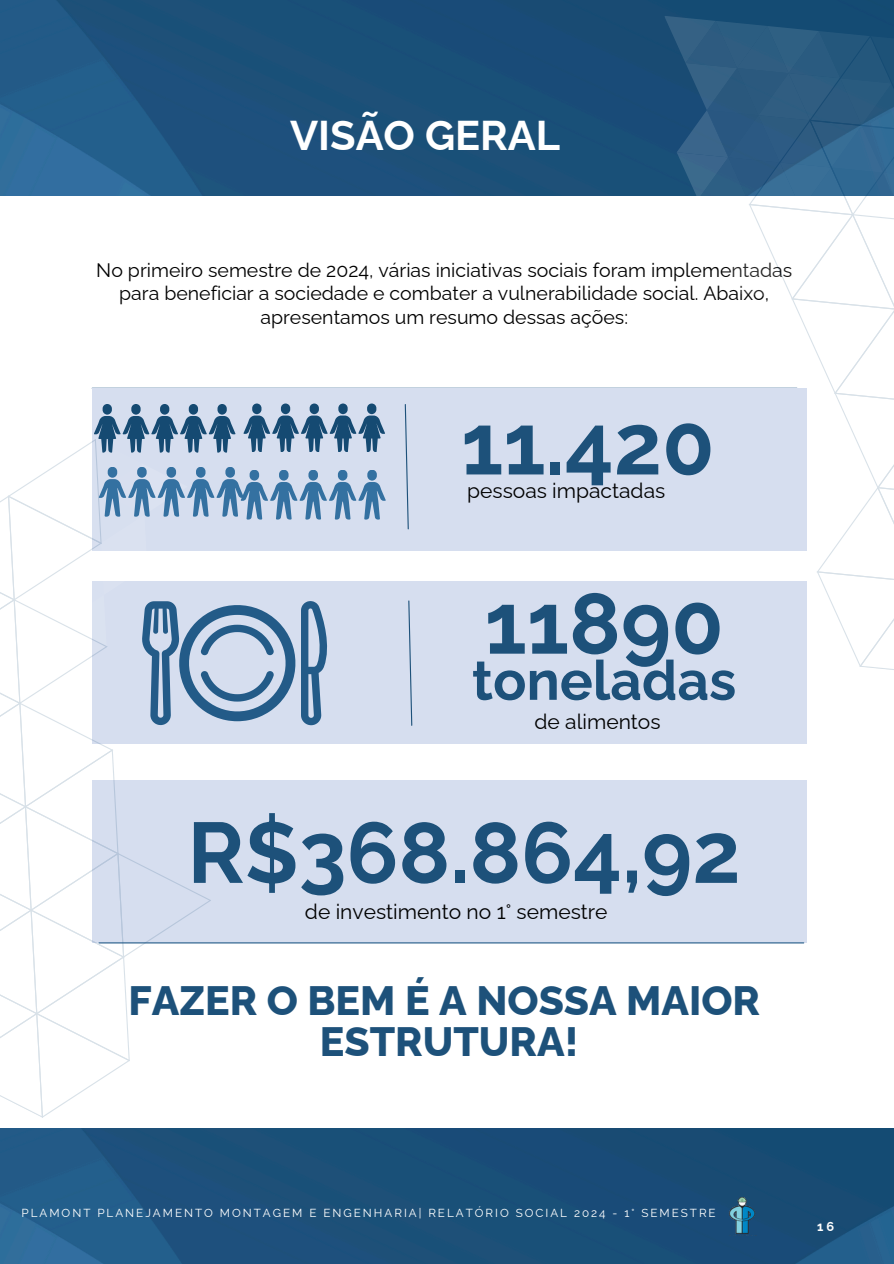
<style>
.page{position:relative;width:894px;height:1264px;background:#fff}
.page>*{position:absolute;margin:0;border:0;box-sizing:border-box;transform-origin:0 0}
.t1{font:700 85.5px "Raleway";color:#1d517a}
.t2{font:700 55.05px "Raleway";color:#1d517a}
.t3{font:700 41.55px "Raleway";color:#fff}
.t4{font:800 41.1px/40.5px "Raleway";color:#1d517a;text-align:center}
.t5{font:21px "Raleway";color:#000}
.t6{font:19.5px/23.7px "Raleway";color:#000;text-align:center}
.t7{font:700 12.75px "Raleway";color:#fff}
.t8{font:11.7px "Raleway";letter-spacing:.17em;color:#fff}
</style>
<div class="page">
<hr style="left:92px;top:388px;width:704px;height:1px;background:#235b88">
<div style="left:92px;top:389px;width:714px;height:162px;background:#d6deef"></div>
<img style="left:0;top:0;width:893px;height:196px">
<div style="left:92px;top:780px;width:714px;height:162px;background:#d6deef"></div>
<div style="left:92px;top:582px;width:714px;height:162px;background:#d6deef"></div>
<svg style="left:659px;top:16px;width:234px;height:661px"></svg>
<img style="left:0;top:1128px;width:893px;height:135px">
<img style="left:728px;top:1196px;width:28px;height:39px">
<svg style="left:404px;top:404px;width:5px;height:126px"></svg>
<svg style="left:0;top:387px;width:385px;height:754px"></svg>
<svg style="left:408px;top:600px;width:5px;height:126px"></svg>
<hr style="left:99px;top:942px;width:704px;height:1px;background:#235b88">
<h5 class="t3" style="left:290px;top:111px;width:271px">VISÃO GERAL</h5>
<p class="t6" style="left:96px;top:258px;width:697px">No primeiro semestre de 2024, várias iniciativas sociais foram implementadas para beneficiar a sociedade e combater a vulnerabilidade social. Abaixo, apresentamos um resumo dessas ações:</p>
<h5 class="t1" style="left:461px;top:394px;width:255px">11.420</h5>
<h2 class="t5" style="left:467px;top:478px;width:199px">pessoas impactadas</h2>
<h5 class="t1" style="left:484px;top:573px;width:241px">11890</h5>
<h3 class="t2" style="left:472px;top:648px;width:266px">toneladas</h3>
<h1 class="t5" style="left:534px;top:709px;width:127px">de alimentos</h1>
<h5 class="t1" style="left:187px;top:802px;width:554px">R$368.864,92</h5>
<h4 class="t5" style="left:305px;top:899px;width:304px">de investimento no 1° semestre</h4>
<p class="t4" style="left:128px;top:980px;width:633px">FAZER O BEM É A NOSSA MAIOR<br>ESTRUTURA!</p>
<h2 class="t8" style="left:22px;top:1205px;width:695px">PLAMONT PLANEJAMENTO MONTAGEM E ENGENHARIA| RELATÓRIO SOCIAL 2024 - 1° SEMESTRE</h2>
<p class="t7" style="left:817px;top:1218px;width:19px">16</p>
</div>
